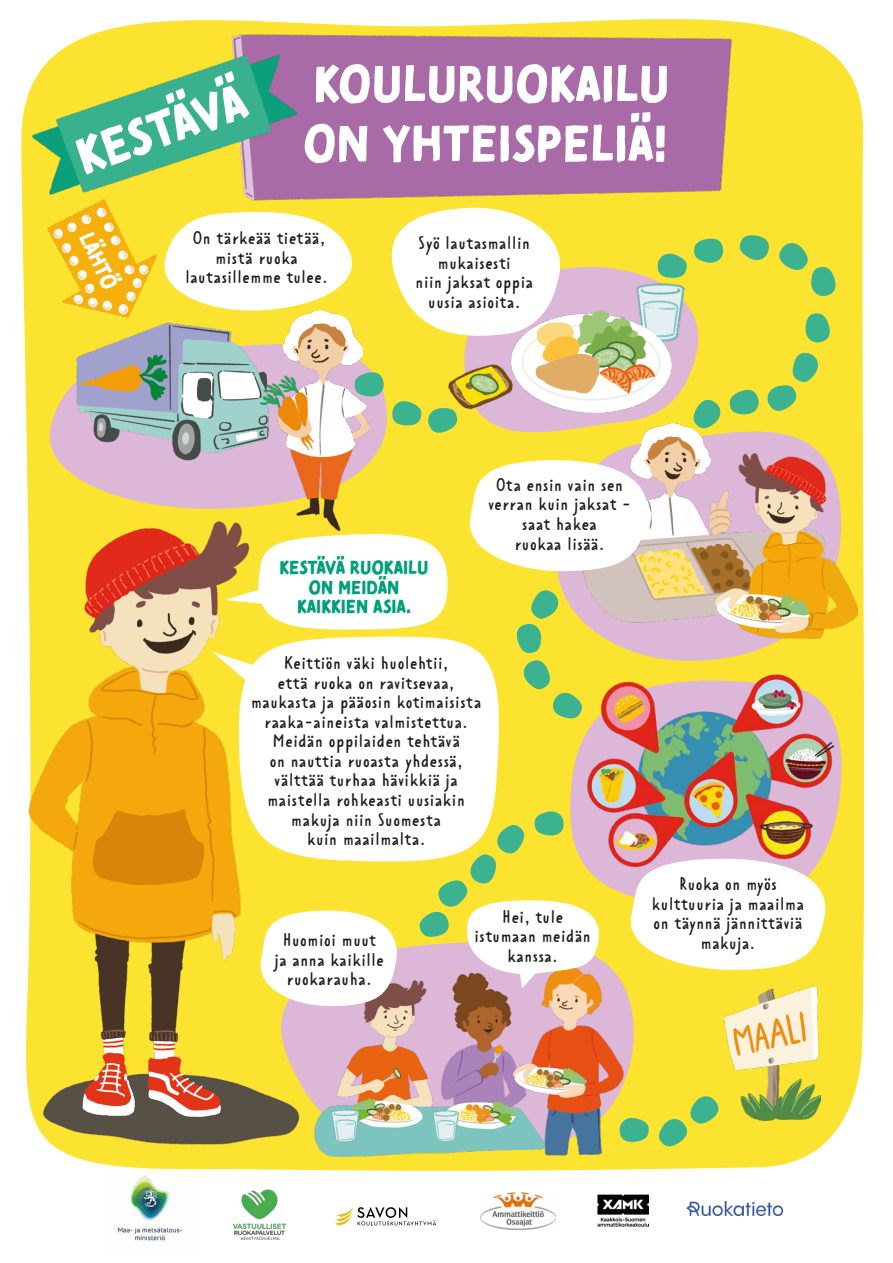
<style>
.page{position:relative;width:893px;height:1263px;background:#fff}
.page>*{position:absolute;margin:0;border:0;box-sizing:border-box;transform-origin:0 0}
.t1{font:50.55px/59.6px "Tomarik Brush";color:#fff}
.t2{font:21.9px "Tomarik Brush";color:#fff}
.t3{font:18.75px/19.6px "Tomarik Poster";color:#1d1d1b;text-align:center}
.t4{font:18.75px/19.6px "Tomarik Brush";color:#009f7b;text-align:center}
</style>
<div class="page">
<img style="left:21px;top:19px;width:844px;height:1222px">
<svg style="left:623px;top:855px;width:210px;height:116px"></svg>
<svg style="left:237px;top:635px;width:267px;height:227px"></svg>
<svg style="left:224px;top:531px;width:224px;height:99px"></svg>
<svg style="left:213px;top:652px;width:61px;height:38px"></svg>
<svg style="left:255px;top:907px;width:147px;height:100px"></svg>
<svg style="left:419px;top:810px;width:185px;height:178px"></svg>
<h1 class="t1" style="left:66px;top:124px;width:179px;rotate:-19deg">KESTÄVÄ</h1>
<h1 class="t1" style="left:303px;top:49px;width:368px">KOULURUOKAILU<br>ON YHTEISPELIÄ!</h1>
<p class="t2" style="left:104px;top:225px;width:62px;rotate:65deg">LÄHTÖ</p>
<p class="t3" style="left:185px;top:227px;width:144px">On tärkeää tietää, mistä ruoka lautasillemme tulee.</p>
<p class="t3" style="left:415px;top:232px;width:120px">Syö lautasmallin mukaisesti<br>niin jaksat oppia uusia asioita.</p>
<p class="t4" style="left:280px;top:555px;width:151px">KESTÄVÄ RUOKAILU<br>ON MEIDÄN<br>KAIKKIEN ASIA.</p>
<p class="t3" style="left:488px;top:474px;width:144px">Ota ensin vain sen verran kuin jaksat - saat hakea<br>ruokaa lisää.</p>
<p class="t3" style="left:251px;top:652px;width:232px">Keittiön väki huolehtii,<br>että ruoka on ravitsevaa, maukasta ja pääosin kotimaisista raaka-aineista valmistettua.<br>Meidän oppilaiden tehtävä<br>on nauttia ruoasta yhdessä, välttää turhaa hävikkiä ja maistella rohkeasti uusiakin makuja niin Suomesta<br>kuin maailmalta.</p>
<p class="t3" style="left:274px;top:929px;width:111px">Huomioi muut ja anna kaikille ruokarauha.</p>
<p class="t3" style="left:474px;top:905px;width:118px">Hei, tule istumaan meidän kanssa.</p>
<p class="t3" style="left:652px;top:873px;width:154px">Ruoka on myös kulttuuria ja maailma on täynnä jännittäviä makuja.</p>
</div>
